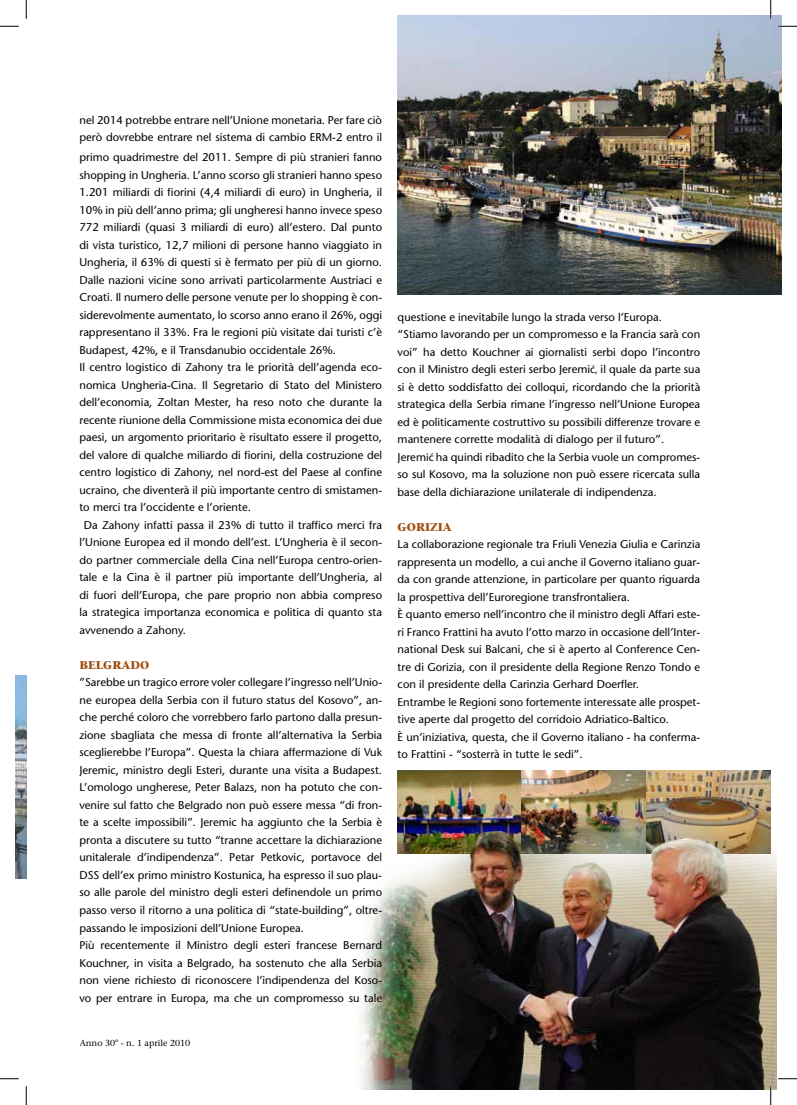
<style>
.page{position:relative;width:797px;height:1105px;background:#fff}
.page>*{position:absolute;margin:0;border:0;box-sizing:border-box;transform-origin:0 0}
.t1{font:11.25px/17.5px "Stone Sans";color:#000}
.t2{font:700 11.25px "Stone Serif";color:#a24e0e}
.t3{font:8.75px "Stone Serif";color:#000}
.s1{font-family:"Myriad Pro"}
.s2{font-family:"Myriad Pro";font-stretch:condensed}
</style>
<div class="page">
<img style="left:360px;top:770px;width:416px;height:319px">
<img style="left:397px;top:16px;width:384px;height:278px">
<img style="left:16px;top:676px;width:10px;height:202px">
<svg style="left:0;top:25px;width:19px;height:2px"></svg>
<svg style="left:778px;top:25px;width:19px;height:2px"></svg>
<svg style="left:0;top:1078px;width:19px;height:1px"></svg>
<svg style="left:778px;top:1078px;width:19px;height:1px"></svg>
<svg style="left:25px;top:0;width:2px;height:19px"></svg>
<svg style="left:25px;top:1086px;width:2px;height:19px"></svg>
<svg style="left:770px;top:0;width:1px;height:19px"></svg>
<svg style="left:770px;top:1086px;width:1px;height:19px"></svg>
<p class="t1" style="left:79px;top:111px;width:304px">nel 2014 potrebbe entrare nell’Unione monetaria. Per fare ciò però dovrebbe entrare nel sistema di cambio ERM-2 entro il</p>
<p class="t1" style="left:79px;top:149px;width:304px">primo quadrimestre del 2011. Sempre di più stranieri fanno</p>
<p class="t1" style="left:79px;top:166px;width:304px">shopping in Ungheria. L’anno scorso gli stranieri hanno speso</p>
<p class="t1" style="left:79px;top:184px;width:304px">1.201 miliardi di fiorini (4,4 miliardi di euro) in Ungheria, il</p>
<p class="t1" style="left:79px;top:201px;width:304px">10% in più dell’anno prima; gli ungheresi hanno invece speso</p>
<p class="t1" style="left:79px;top:219px;width:304px">772 miliardi (quasi 3 miliardi di euro) all’estero. Dal punto</p>
<p class="t1" style="left:79px;top:236px;width:304px">di vista turistico, 12,7 milioni di persone hanno viaggiato in</p>
<p class="t1" style="left:79px;top:254px;width:304px">Ungheria, il 63% di questi si è fermato per più di un giorno.</p>
<p class="t1" style="left:79px;top:271px;width:304px">Dalle nazioni vicine sono arrivati particolarmente Austriaci e</p>
<p class="t1" style="left:79px;top:289px;width:304px">Croati. Il numero delle persone venute per lo shopping è con-</p>
<p class="t1" style="left:79px;top:306px;width:304px">siderevolmente aumentato, lo scorso anno erano il 26%, oggi</p>
<p class="t1" style="left:79px;top:324px;width:304px">rappresentano il 33%. Fra le regioni più visitate dai turisti c’è</p>
<p class="t1" style="left:79px;top:341px;width:258px">Budapest, 42%, e il Transdanubio occidentale 26%.</p>
<p class="t1" style="left:79px;top:359px;width:304px">Il centro logistico di Zahony tra le priorità dell’agenda eco-</p>
<p class="t1" style="left:79px;top:376px;width:304px">nomica Ungheria-Cina. Il Segretario di Stato del Ministero</p>
<p class="t1" style="left:79px;top:394px;width:304px">dell’economia, Zoltan Mester, ha reso noto che durante la</p>
<p class="t1" style="left:79px;top:411px;width:304px">recente riunione della Commissione mista economica dei due</p>
<p class="t1" style="left:79px;top:429px;width:304px">paesi, un argomento prioritario è risultato essere il progetto,</p>
<p class="t1" style="left:79px;top:446px;width:304px">del valore di qualche miliardo di fiorini, della costruzione del</p>
<p class="t1" style="left:79px;top:464px;width:304px">centro logistico di Zahony, nel nord-est del Paese al confine</p>
<p class="t1" style="left:79px;top:481px;width:304px">ucraino, che diventerà il più importante centro di smistamen-</p>
<p class="t1" style="left:79px;top:499px;width:173px">to merci tra l’occidente e l’oriente.</p>
<p class="t1" style="left:84px;top:516px;width:300px">Da Zahony infatti passa il 23% di tutto il traffico merci fra</p>
<p class="t1" style="left:79px;top:534px;width:304px">l’Unione Europea ed il mondo dell’est. L’Ungheria è il secon-</p>
<p class="t1" style="left:79px;top:551px;width:304px">do partner commerciale della Cina nell’Europa centro-orien-</p>
<p class="t1" style="left:79px;top:569px;width:304px">tale e la Cina è il partner più importante dell’Ungheria, al</p>
<p class="t1" style="left:79px;top:586px;width:304px">di fuori dell’Europa, che pare proprio non abbia compreso</p>
<p class="t1" style="left:79px;top:604px;width:304px">la strategica importanza economica e politica di quanto sta</p>
<p class="t1" style="left:79px;top:621px;width:108px">avvenendo a Zahony.</p>
<p class="t2" style="left:79px;top:658px;width:71px">BELGRADO</p>
<p class="t1" style="left:79px;top:674px;width:304px">”Sarebbe un tragico errore voler collegare l’ingresso nell’Unio&shy;ne europea della Serbia con il futuro status del Kosovo”, an&shy;che perché coloro che vorrebbero farlo partono dalla presun&shy;zione sbagliata che messa di fronte all’alternativa la Serbia sceglierebbe l’Europa”. Questa la chiara affermazione di Vuk Jeremic, ministro degli Esteri, durante una visita a Budapest.<br>L’omologo ungherese, Peter Balazs, non ha potuto che con&shy;venire sul fatto che Belgrado non può essere messa “di fron&shy;te a scelte impossibili”. Jeremic ha aggiunto che la Serbia è pronta a discutere su tutto “tranne accettare la dichiarazione unitalerale d’indipendenza”. Petar Petkovic, portavoce del DSS dell’ex primo ministro Kostunica, ha espresso il suo plau&shy;so alle parole del ministro degli esteri definendole un primo passo verso il ritorno a una politica di “state-building”, oltre&shy;passando le imposizioni dell’Unione Europea.<br>Più recentemente il Ministro degli esteri francese Bernard Kouchner, in visita a Belgrado, ha sostenuto che alla Serbia non viene richiesto di riconoscere l’indipendenza del Koso&shy;vo per entrare in Europa, ma che un compromesso su tale</p>
<p class="t3" style="left:80px;top:1038px;width:112px">Anno 30° - n. 1 aprile 2010</p>
<p class="t1" style="left:397px;top:308px;width:304px">questione e inevitabile lungo la strada verso l’Europa. “Stiamo lavorando per un compromesso e la Francia sarà con voi” ha detto Kouchner ai giornalisti serbi dopo l’incontro con il Ministro degli esteri serbo Jeremi<span class="s1">ć</span><span class="s2">,</span> il quale da parte sua si è detto soddisfatto dei colloqui, ricordando che la priorità strategica della Serbia rimane l’ingresso nell’Unione Europea ed è politicamente costruttivo su possibili differenze trovare e mantenere corrette modalità di dialogo per il futuro”.<br>Jerem<span class="s1">ić</span> ha quindi ribadito che la Serbia vuole un compromes&shy;so sul Kosovo, ma la soluzione non può essere ricercata sulla base della dichiarazione unilaterale di indipendenza.</p>
<p class="t2" style="left:397px;top:520px;width:56px">GORIZIA</p>
<p class="t1" style="left:397px;top:536px;width:304px">La collaborazione regionale tra Friuli Venezia Giulia e Carinzia rappresenta un modello, a cui anche il Governo italiano guar&shy;da con grande attenzione, in particolare per quanto riguarda la prospettiva dell’Euroregione transfrontaliera.<br>È quanto emerso nell’incontro che il ministro degli Affari este&shy;ri Franco Frattini ha avuto l’otto marzo in occasione dell’Inter&shy;national Desk sui Balcani, che si è aperto al Conference Cen&shy;tre di Gorizia, con il presidente della Regione Renzo Tondo e con il presidente della Carinzia Gerhard Doerfler.<br>Entrambe le Regioni sono fortemente interessate alle prospet&shy;tive aperte dal progetto del corridoio Adriatico-Baltico.<br>È un’iniziativa, questa, che il Governo italiano - ha conferma&shy;to Frattini - “sosterrà in tutte le sedi”.</p>
</div>
